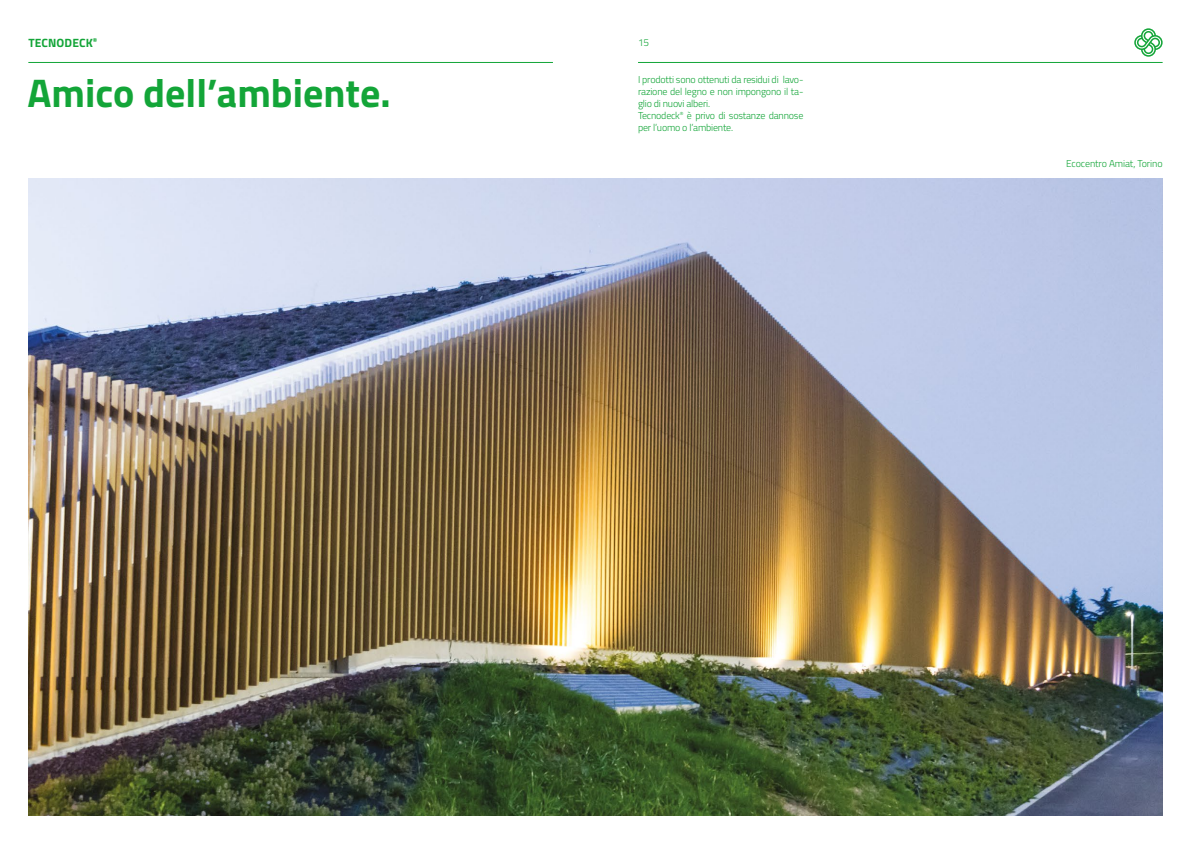
<style>
.page{position:relative;width:1191px;height:842px;background:#fff}
.page>*{position:absolute;margin:0;border:0;box-sizing:border-box;transform-origin:0 0}
.t1{font:700 40px "Titillium";color:#13a538}
.t2{font:700 12px "Titillium";letter-spacing:.01em;color:#13a538}
.t3{font:300 10px/12px "Titillium";letter-spacing:-.02em;color:#13a538}
</style>
<div class="page">
<img style="left:28px;top:179px;width:1134px;height:636px">
<hr style="left:28px;top:62px;width:525px;height:1px;background:#13a538">
<svg style="left:1134px;top:28px;width:28px;height:29px"></svg>
<hr style="left:638px;top:62px;width:524px;height:1px;background:#13a538">
<p class="t2" style="left:28px;top:36px;width:70px">TECNODECK<sup>®</sup></p>
<h1 class="t1" style="left:27px;top:69px;width:365px">Amico dell’ambiente.</h1>
<p class="t3" style="left:638px;top:37px;width:13px">15</p>
<p class="t3" style="left:638px;top:74px;width:167px">I prodotti sono ottenuti da residui di lavo&shy;razione del legno e non impongono il ta&shy;glio di nuovi alberi.<br>Tecnodeck<sup>®</sup> è privo di sostanze dannose per l’uomo o l’ambiente.</p>
<p class="t3" style="left:1066px;top:158px;width:98px">Ecocentro Amiat, Torino</p>
</div>
